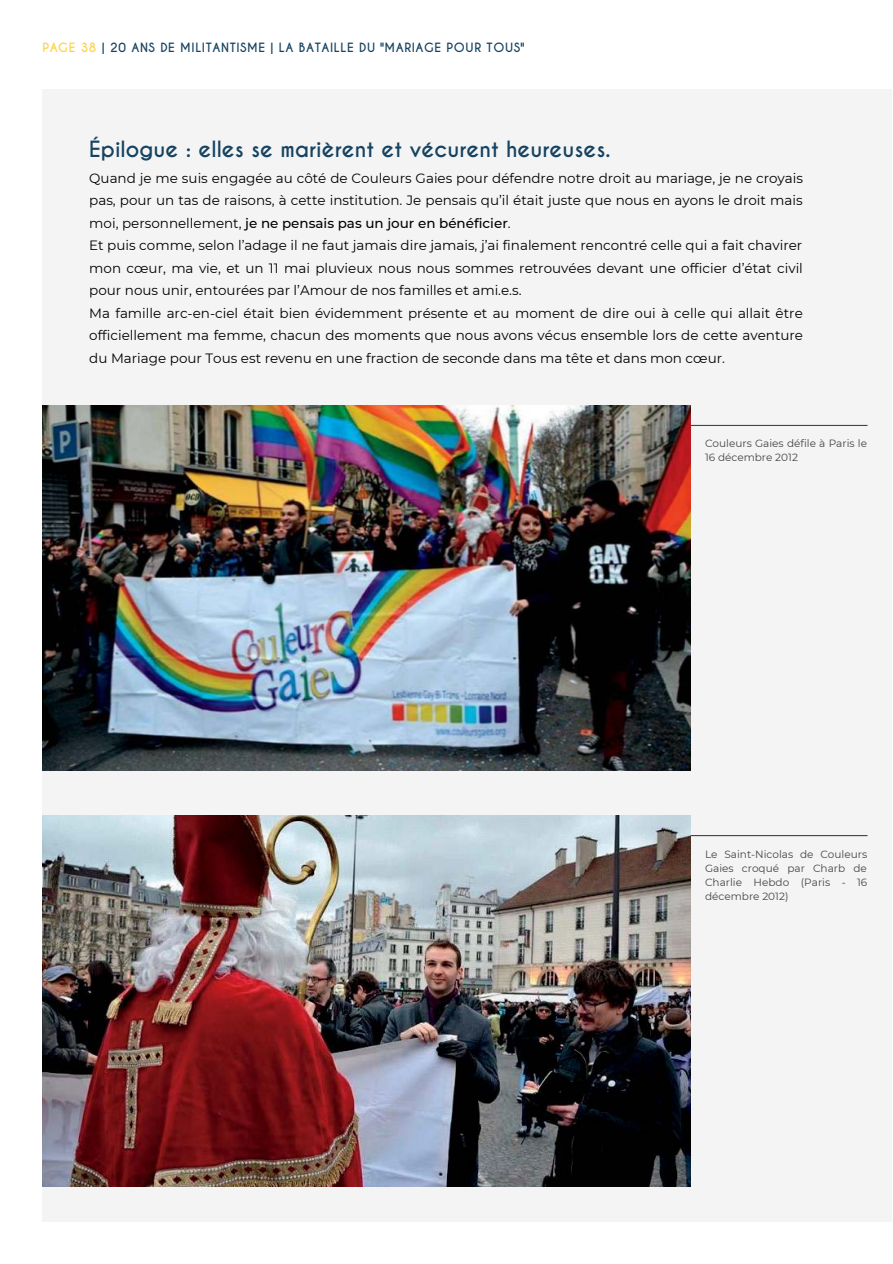
<style>
.page{position:relative;width:893px;height:1264px;background:#fff}
.page>*{position:absolute;margin:0;border:0;box-sizing:border-box;transform-origin:0 0}
.t1{font:700 21px "Caviar Dreams";color:#164361}
.t2{font:13.5px/22.5px "Montserrat";color:#000}
.t3{font:700 12px "Caviar Dreams";letter-spacing:.05em;color:#164361}
.t4{font:10.5px/14px "Montserrat";color:#444;text-align:justify}
.s1{color:#fed341}
.s2{font-weight:500}
</style>
<div class="page">
<div style="left:42px;top:89px;width:849px;height:1132px;background:#f4f4f4"></div>
<hr style="left:665px;top:425px;width:202px;height:1px;background:#444">
<img style="left:42px;top:405px;width:648px;height:365px">
<hr style="left:665px;top:835px;width:202px;height:1px;background:#444">
<img style="left:42px;top:815px;width:648px;height:371px">
<p class="t3" style="left:42px;top:40px;width:483px"><span class="s1">PAGE 38</span> | 20 ANS DE MILITANTISME | LA BATAILLE DU "MARIAGE POUR TOUS"</p>
<h1 class="t1" style="left:89px;top:136px;width:522px">Épilogue : elles se marièrent et vécurent heureuses.</h1>
<p class="t2" style="left:89px;top:166px;width:715px">Quand je me suis engagée au côté de Couleurs Gaies pour défendre notre droit au mariage, je ne croyais pas, pour un tas de raisons, à cette institution. Je pensais qu’il était juste que nous en ayons le droit mais moi, personnellement, <span class="s2">je ne pensais pas un jour en bénéficier</span>.<br>Et puis comme, selon l’adage il ne faut jamais dire jamais, j’ai finalement rencontré celle qui a fait chavirer mon cœur, ma vie, et un 11 mai pluvieux nous nous sommes retrouvées devant une officier d’état civil pour nous unir, entourées par l’Amour de nos familles et ami.e.s.<br>Ma famille arc-en-ciel était bien évidemment présente et au moment de dire oui à celle qui allait être officiellement ma femme, chacun des moments que nous avons vécus ensemble lors de cette aventure du Mariage pour Tous est revenu en une fraction de seconde dans ma tête et dans mon cœur.</p>
<p class="t4" style="left:705px;top:436px;width:163px">Couleurs Gaies défile à Paris le<br>16 décembre 2012</p>
<p class="t4" style="left:705px;top:847px;width:164px">Le Saint-Nicolas de Couleurs Gaies croqué par Charb de Charlie Hebdo (Paris - 16 décembre 2012)</p>
</div>
